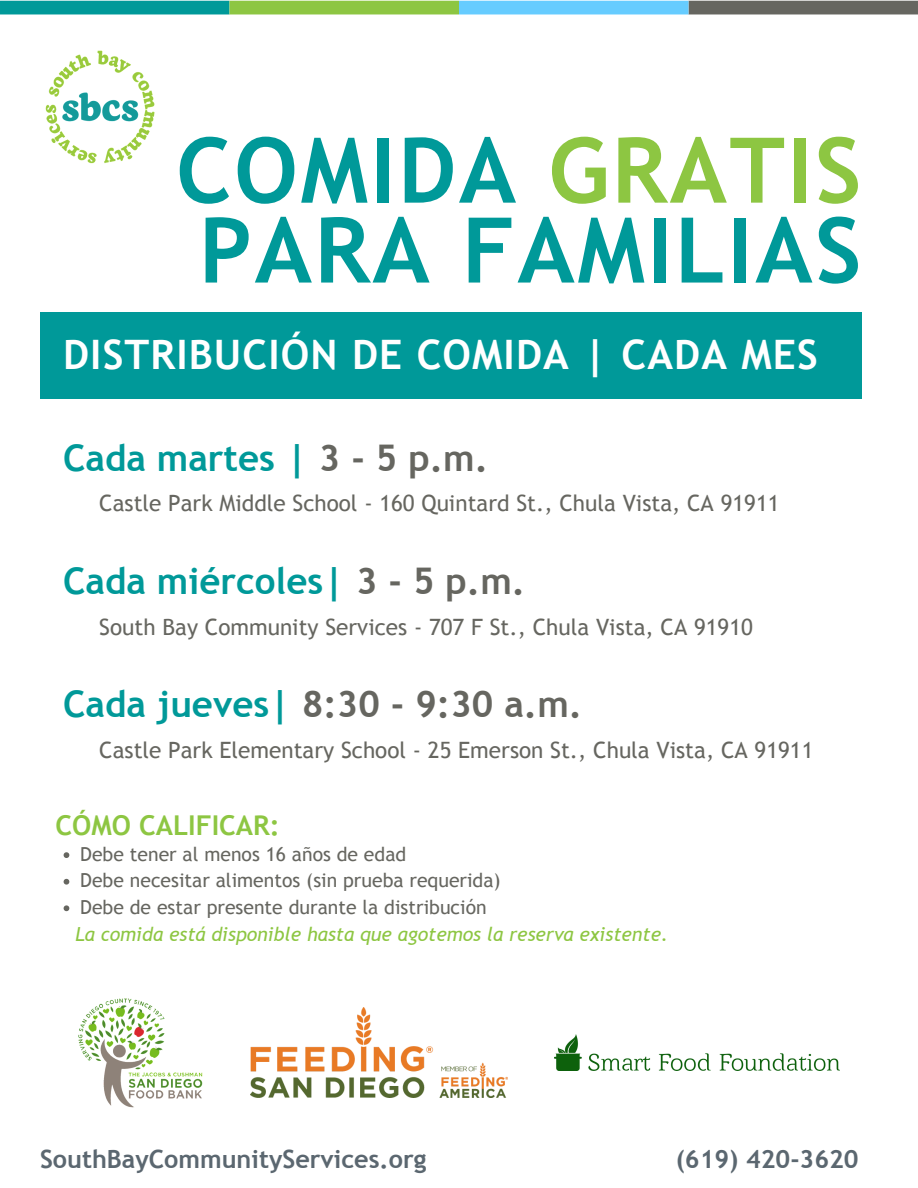
<style>
.page{position:relative;width:918px;height:1188px;background:#fff}
.page>*{position:absolute;margin:0;border:0;box-sizing:border-box;transform-origin:0 0}
.t1{font:700 90.75px/79.9px "Trebuchet MS";letter-spacing:.025em;color:#099}
.t2{font:700 40.65px "Trebuchet MS";letter-spacing:.025em;color:#fff}
.t3{font:700 36.75px "Trebuchet MS";color:#099}
.t4{font:700 36.75px "Trebuchet MS";color:#666660}
.t5{font:700 27.3px "Trebuchet MS";color:#8dc642}
.t6{font:700 25.2px "Trebuchet MS";color:#5b6770}
.t7{font:22.5px "Trebuchet MS";color:#666660}
.t8{font:19.35px/26.5px "Trebuchet MS";color:#666660}
.t9{font:italic 19.35px "Trebuchet MS";color:#8dc642}
.s1{color:#8dc642}
.s2{color:#666660}
.s3{color:#099}
</style>
<div class="page">
<img style="left:45px;top:50px;width:110px;height:114px">
<div style="left:40px;top:312px;width:822px;height:87px;background:#099"></div>
<img style="left:251px;top:1007px;width:256px;height:90px">
<img style="left:555px;top:1035px;width:284px;height:36px">
<img style="left:78px;top:998px;width:125px;height:109px">
<svg style="left:64px;top:852px;width:5px;height:6px"></svg>
<svg style="left:64px;top:879px;width:5px;height:6px"></svg>
<svg style="left:64px;top:905px;width:5px;height:6px"></svg>
<svg style="left:0;top:1px;width:918px;height:13px;background:#56a48e"></svg>
<h1 class="t1" style="left:176px;top:130px;width:687px">COMIDA <span class="s1">GRATIS<br></span>PARA FAMILIAS</h1>
<h2 class="t2" style="left:63px;top:330px;width:756px">DISTRIBUCIÓN DE COMIDA | CADA MES</h2>
<h3 class="t3" style="left:63px;top:436px;width:427px">Cada martes | <span class="s2">3 - 5 p.m.</span></h3>
<p class="t7" style="left:99px;top:490px;width:682px">Castle Park Middle School - 160 Quintard St., Chula Vista, CA 91911</p>
<h3 class="t3" style="left:63px;top:559px;width:464px">Cada miércoles| <span class="s2">3 - 5 p.m.</span></h3>
<p class="t7" style="left:99px;top:614px;width:655px">South Bay Community Services - 707 F St., Chula Vista, CA 91910</p>
<h3 class="t4" style="left:63px;top:683px;width:521px"><span class="s3">Cada jueves|</span> 8:30 - 9:30 a.m.</h3>
<p class="t7" style="left:99px;top:737px;width:716px">Castle Park Elementary School - 25 Emerson St., Chula Vista, CA 91911</p>
<p class="t5" style="left:55px;top:810px;width:226px">CÓMO CALIFICAR:</p>
<p class="t8" style="left:80px;top:841px;width:422px">Debe tener al menos 16 años de edad<br>Debe necesitar alimentos (sin prueba requerida)<br>Debe de estar presente durante la distribución</p>
<p class="t9" style="left:75px;top:923px;width:595px">La comida está disponible hasta que agotemos la reserva existente.</p>
<p class="t6" style="left:40px;top:1144px;width:388px">SouthBayCommunityServices.org</p>
<p class="t6" style="left:676px;top:1144px;width:184px">(619) 420-3620</p>
</div>
